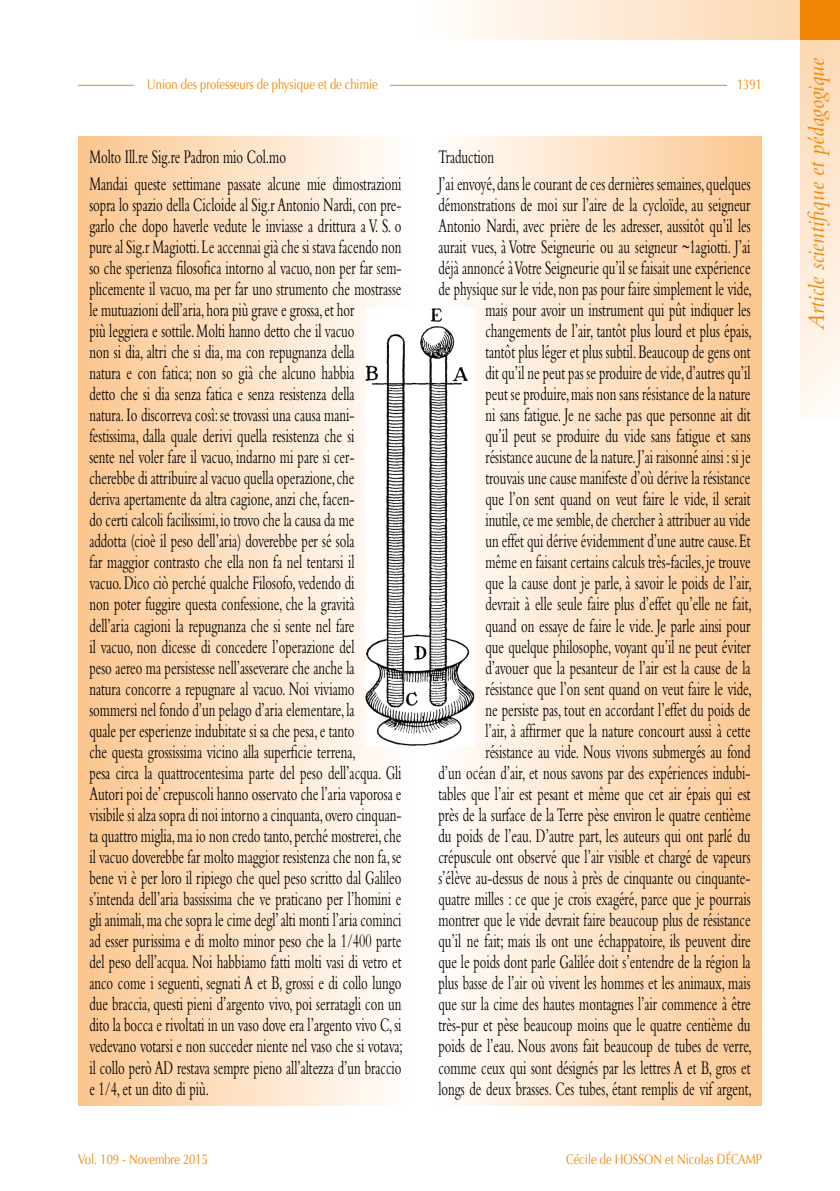
<style>
.page{position:relative;width:840px;height:1191px;background:#fff}
.page>*{position:absolute;margin:0;border:0;box-sizing:border-box;transform-origin:0 0}
.t1{font:italic 24px "Bembo";color:#f18506;scale:.95 1}
.Texte_courant_sans_a{font:20px/21px "Bembo";color:#000;scale:.64 1}
.t2{font:14px "Optima";color:#f18506;scale:.8 1}
</style>
<div class="page">
<div style="left:420px;top:0;width:419px;height:40px;background:linear-gradient(to right,#fff,#fcd3a8)"></div>
<div style="left:799px;top:0;width:40px;height:420px;background:linear-gradient(to bottom,#fcd4ab,#fffbf8)"></div>
<div style="left:799px;top:0;width:40px;height:40px;background:#f18506"></div>
<hr style="left:78px;top:85px;width:683px;height:1px;background:#f18506">
<div style="left:135px;top:76px;width:255px;height:17px;background:#fff"></div>
<div style="left:727px;top:76px;width:34px;height:17px;background:#fff"></div>
<div style="left:78px;top:136px;width:334px;height:970px;background:linear-gradient(to right,#fbc68e,#fffffe)"></div>
<div style="left:427px;top:136px;width:334px;height:970px;background:linear-gradient(to right,#fff,#fbc790)"></div>
<img style="left:366px;top:309px;width:108px;height:436px">
<p class="t2" style="left:147px;top:76px;width:289px">Union des professeurs de physique et de chimie</p>
<p class="t2" style="left:736px;top:76px;width:33px">1391</p>
<p class="Texte_courant_sans_a" style="left:89px;top:146px;width:308px">Molto Ill.re Sig.re Padron mio Col.mo</p>
<p class="Texte_courant_sans_a" style="left:89px;top:172px;width:491px">Mandai queste settimane passate alcune mie dimostrazioni sopra lo spazio della Cicloide al Sig.r Antonio Nardi, con pre&shy;garlo che dopo haverle vedute le inviasse a drittura a V. S. o pure al Sig.r Magiotti. Le accennai già che si stava facendo non so che sperienza filosofica intorno al vacuo, non per far sem&shy;plicemente il vacuo, ma per far uno strumento che mostrasse le mutuazioni dell’aria, hora più grave e grossa, et hor<br>più leggiera e sottile. Molti hanno detto che il vacuo<br>non si dia, altri che si dia, ma con repugnanza della<br>natura e con fatica; non so già che alcuno habbia<br>detto che si dia senza fatica e senza resistenza della<br>natura. Io discorreva così: se trovassi una causa mani&shy;festissima, dalla quale derivi quella resistenza che si<br>sente nel voler fare il vacuo, indarno mi pare si cer&shy;cherebbe di attribuire al vacuo quella operazione, che<br>deriva apertamente da altra cagione, anzi che, facen-<br>do certi calcoli facilissimi, io trovo che la causa da me<br>addotta (cioè il peso dell’aria) doverebbe per sé sola<br>far maggior contrasto che ella non fa nel tentarsi il<br>vacuo. Dico ciò perché qualche Filosofo, vedendo di<br>non poter fuggire questa confessione, che la gravità<br>dell’aria cagioni la repugnanza che si sente nel fare<br>il vacuo, non dicesse di concedere l’operazione del<br>peso aereo ma persistesse nell’asseverare che anche la<br>natura concorre a repugnare al vacuo. Noi viviamo sommersi nel fondo d’un pelago d’aria elementare, la<br>quale per esperienze indubitate si sa che pesa, e tanto<br>che questa grossissima vicino alla superficie terrena,<br>pesa circa la quattrocentesima parte del peso dell’acqua. Gli Autori poi de’ crepuscoli hanno osservato che l’aria vaporosa e visibile si alza sopra di noi intorno a cinquanta, overo cinquan&shy;ta quattro miglia, ma io non credo tanto, perché mostrerei, che il vacuo doverebbe far molto maggior resistenza che non fa, se bene vi è per loro il ripiego che quel peso scritto dal Galileo s’intenda dell’aria bassissima che ve praticano per l’homini e gli animali, ma che sopra le cime degl’ alti monti l’aria cominci ad esser purissima e di molto minor peso che la 1/400 parte del peso dell’acqua. Noi habbiamo fatti molti vasi di vetro et anco come i seguenti, segnati A et B, grossi e di collo lungo due braccia, questi pieni d’argento vivo, poi serratagli con un dito la bocca e rivoltati in un vaso dove era l’argento vivo C, si vedevano votarsi e non succeder niente nel vaso che si votava; il collo però AD restava sempre pieno all’altezza d’un braccio e 1/4, et un dito di più.</p>
<p class="Texte_courant_sans_a" style="left:438px;top:146px;width:88px">Traduction</p>
<p class="Texte_courant_sans_a" style="left:438px;top:172px;width:491px;text-align:right">J’ai envoyé, dans le courant de ces dernières semaines, quelques démonstrations de moi sur l’aire de la cycloïde, au seigneur Antonio Nardi, avec prière de les adresser, aussitôt qu’il les aurait vues, à Votre Seigneurie ou au seigneur ~1agiotti. J’ai déjà annoncé à Votre Seigneurie qu’il se faisait une expérience de physique sur le vide, non pas pour faire simplement le vide, mais pour avoir un instrument qui pût indiquer les changements de l’air, tantôt plus lourd et plus épais,<br>tantôt plus léger et plus subtil. Beaucoup de gens ont<br>dit qu’il ne peut pas se produire de vide, d’autres qu’il<br>peut se produire, mais non sans résistance de la nature<br>ni sans fatigue. Je ne sache pas que personne ait dit<br>qu’il peut se produire du vide sans fatigue et sans résistance aucune de la nature. J’ai raisonné ainsi : si je<br>trouvais une cause manifeste d’où dérive la résistance<br>que l’on sent quand on veut faire le vide, il serait<br>inutile, ce me semble, de chercher à attribuer au vide<br>un effet qui dérive évidemment d’une autre cause. Et<br>même en faisant certains calculs très-faciles, je trouve<br>que la cause dont je parle, à savoir le poids de l’air,<br>devrait à elle seule faire plus d’effet qu’elle ne fait,<br>quand on essaye de faire le vide. Je parle ainsi pour<br>que quelque philosophe, voyant qu’il ne peut éviter d’avouer que la pesanteur de l’air est la cause de la résistance que l’on sent quand on veut faire le vide,<br>ne persiste pas, tout en accordant l’effet du poids de<br>l’air, à affirmer que la nature concourt aussi à cette résistance au vide. Nous vivons submergés au fond<br>d’un océan d’air, et nous savons par des expériences indubi&shy;tables que l’air est pesant et même que cet air épais qui est près de la surface de la Terre pèse environ le quatre centième du poids de l’eau. D’autre part, les auteurs qui ont parlé du crépuscule ont observé que l’air visible et chargé de vapeurs s’élève au-dessus de nous à près de cinquante ou cinquante&shy;quatre milles : ce que je crois exagéré, parce que je pourrais montrer que le vide devrait faire beaucoup plus de résistance qu’il ne fait; mais ils ont une échappatoire, ils peuvent dire que le poids dont parle Galilée doit s’entendre de la région la plus basse de l’air où vivent les hommes et les animaux, mais que sur la cime des hautes montagnes l’air commence à être très-pur et pèse beaucoup moins que le quatre centième du poids de l’eau. Nous avons fait beaucoup de tubes de verre, comme ceux qui sont désignés par les lettres A et B, gros et longs de deux brasses. Ces tubes, étant remplis de vif argent,</p>
<p class="t2" style="left:78px;top:1151px;width:164px">Vol. 109 - Novembre 2015</p>
<p class="t2" style="left:566px;top:1151px;width:246px">Cécile de HOSSON et Nicolas DÉCAMP</p>
<p class="t1" style="left:801px;top:330px;width:288px;rotate:-90deg">Article scientifique et pédagogique</p>
</div>
